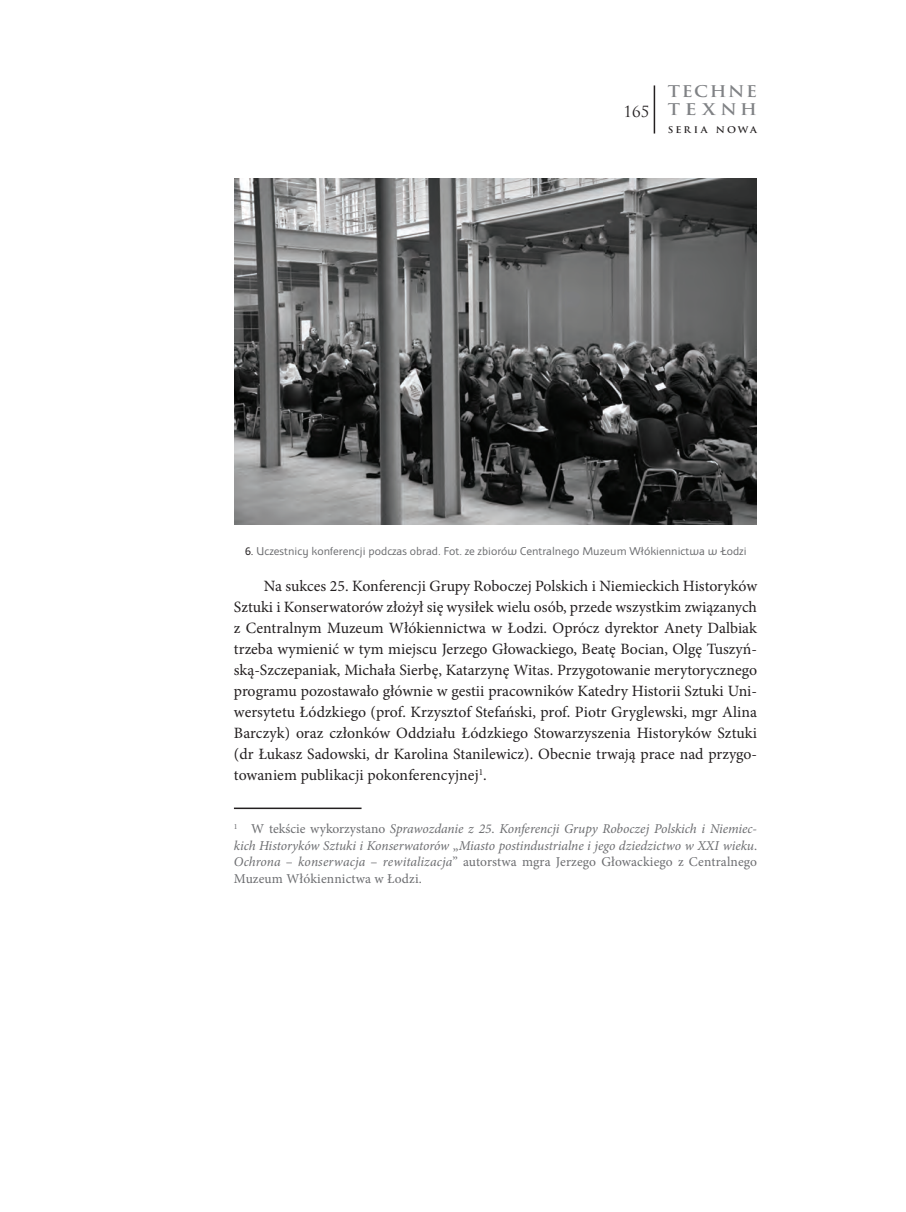
<style>
.page{position:relative;width:906px;height:1212px;background:#fff}
.page>*{position:absolute;margin:0;border:0;box-sizing:border-box;transform-origin:0 0}
.Tekst_artykułu{font:15.75px/21px "Minion Pro";color:#231f20;text-align:justify}
.t1{font:700 15.75px/18px "Trajan Pro";letter-spacing:.105em;color:#808285;scale:1.1 1}
.t2{font:15px "Trajan Pro";color:#231f20}
.Przypis_dolny{font:italic 13.5px/16.5px "Minion Pro";letter-spacing:-.005em;color:#6c6d70;text-align:justify}
.Podpis_ilustracji{font:12px "Apolonia Nova OT";letter-spacing:.005em;color:#6c6d70}
.t3{font:700 9px "Trajan Pro";letter-spacing:.205em;color:#231f20;scale:1.08 1}
.s1{color:#231f20}
.s2{font-style:normal}
</style>
<div class="page">
<hr style="left:653px;top:85px;width:2px;height:49px;background:#231f20">
<hr style="left:234px;top:807px;width:127px;height:2px;background:#231f20">
<img style="left:234px;top:179px;width:523px;height:346px">
<p class="t2" style="left:623px;top:102px;width:27px">165</p>
<p class="t1" style="left:668px;top:83px;width:83px">TECHNE<br>TEXNH</p>
<p class="t3" style="left:668px;top:124px;width:84px">SERIA NOWA</p>
<p class="Podpis_ilustracji" style="left:245px;top:544px;width:503px"><span class="s1">6.</span> Uczestnicy konferencji podczas obrad. Fot. ze zbiorów Centralnego Muzeum Włókiennictwa w Łodzi</p>
<p class="Tekst_artykułu" style="left:234px;top:575px;width:525px;text-indent:30px">Na sukces 25. Konferencji Grupy Roboczej Polskich i Niemieckich Historyków Sztuki i Konserwatorów złożył się wysiłek wielu osób, przede wszystkim związanych z Centralnym Muzeum Włókiennictwa w Łodzi. Oprócz dyrektor Anety Dalbiak trzeba wymienić w tym miejscu Jerzego Głowackiego, Beatę Bocian, Olgę Tuszyń&shy;ską-Szczepaniak, Michała Sierbę, Katarzynę Witas. Przygotowanie merytorycznego programu pozostawało głównie w gestii pracowników Katedry Historii Sztuki Uni&shy;wersytetu Łódzkiego (prof. Krzysztof Stefański, prof. Piotr Gryglewski, mgr Alina Barczyk) oraz członków Oddziału Łódzkiego Stowarzyszenia Historyków Sztuki (dr Łukasz Sadowski, dr Karolina Stanilewicz). Obecnie trwają prace nad przygo&shy;towaniem publikacji pokonferencyjnej<sup>1</sup>.</p>
<p class="Przypis_dolny" style="left:234px;top:821px;width:525px"><sup>1</sup> <span class="s2">W tekście wykorzystano</span> Sprawozdanie z 25<span class="s2">.</span> Konferencji Grupy Roboczej Polskich i Niemiec&shy;kich Historyków Sztuki i Konserwatorów <span class="s2">„</span>Miasto postindustrialne i jego dziedzictwo w XXI wieku<span class="s2">.<br></span>Ochrona <span class="s2">–</span> konserwacja <span class="s2">–</span> rewitalizacja<span class="s2">” autorstwa mgra Jerzego Głowackiego z Centralnego Muzeum Włókiennictwa w Łodzi.</span></p>
</div>
